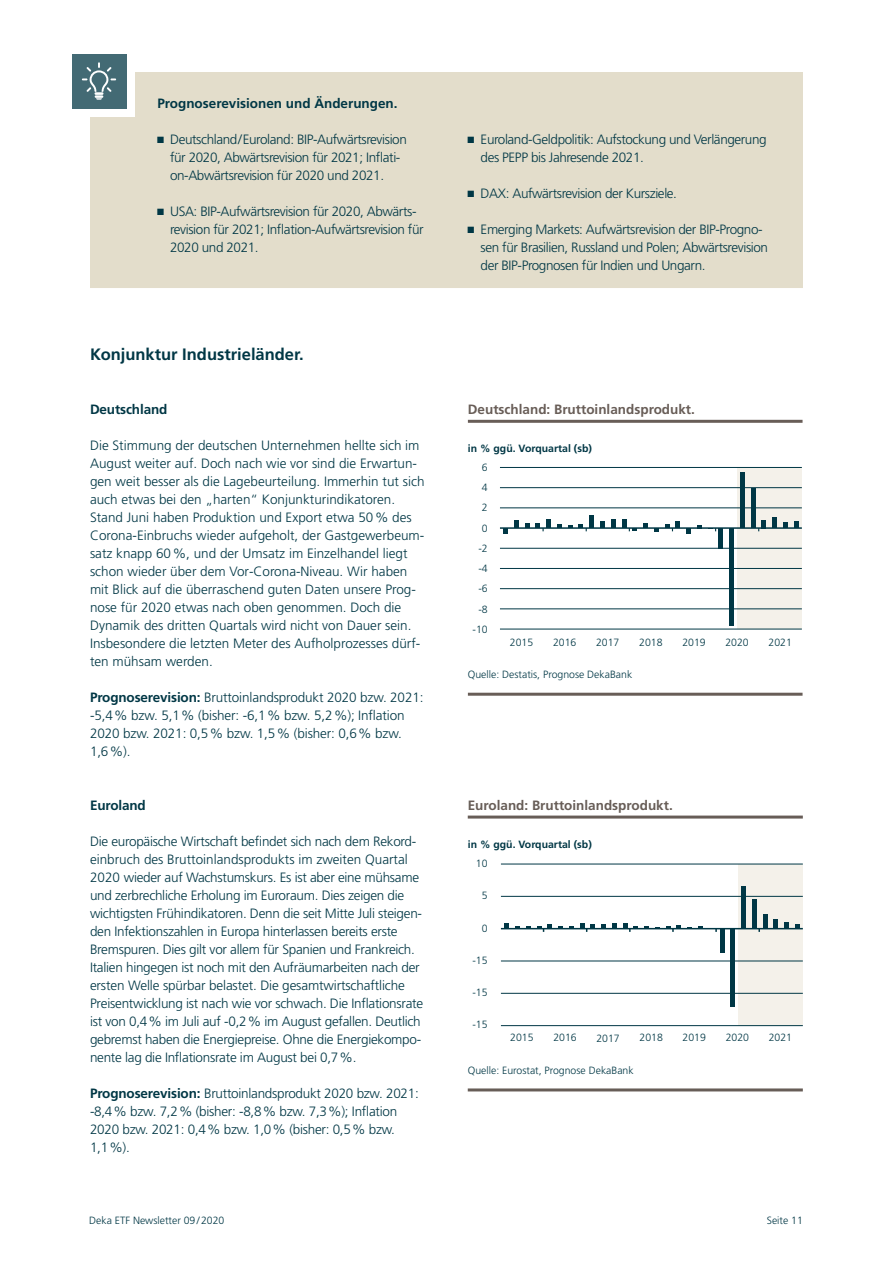
<style>
.page{position:relative;width:893px;height:1263px;background:#fff}
.page>*{position:absolute;margin:0;border:0;box-sizing:border-box;transform-origin:0 0}
.t1{font:700 16.5px "Deka Frutiger OTPS";color:#003745}
.t2{font:300 13.5px/18px "Deka Frutiger OTPS";letter-spacing:-.02em;color:#003745}
.t3{font:300 13.5px/18px "Deka Frutiger OTPS";color:#003745}
.t4{font:700 13.5px "Deka Frutiger OTPS";color:#003745}
.t5{font:700 13.5px "Deka Frutiger OTPS";color:#685d57}
.t6{font:700 13.5px "Deka Frutiger OTPS";color:#675d57}
.t7{font:300 10.5px "Deka Frutiger OTPS";color:#003745}
.t8{font:700 10.5px "Deka Frutiger OTPS";color:#003745}
.s1{font-weight:700}
</style>
<div class="page">
<div style="left:737px;top:467px;width:65px;height:162px;background:#f4f1ea"></div>
<hr style="left:468px;top:693px;width:334px;height:3px;background:#685d57">
<hr style="left:468px;top:420px;width:334px;height:3px;background:#685d57">
<hr style="left:500px;top:467px;width:302px;height:1px;background:#003745">
<hr style="left:500px;top:487px;width:302px;height:1px;background:#003745">
<hr style="left:500px;top:508px;width:302px;height:1px;background:#003745">
<hr style="left:500px;top:629px;width:302px;height:1px;background:#003745">
<hr style="left:500px;top:609px;width:302px;height:1px;background:#003745">
<hr style="left:500px;top:588px;width:302px;height:1px;background:#003745">
<hr style="left:500px;top:568px;width:302px;height:1px;background:#003745">
<hr style="left:500px;top:548px;width:302px;height:1px;background:#003745">
<hr style="left:500px;top:527px;width:302px;height:2px;background:#003745">
<svg style="left:503px;top:529px;width:5px;height:4px"></svg>
<svg style="left:514px;top:521px;width:4px;height:6px"></svg>
<svg style="left:525px;top:524px;width:4px;height:3px"></svg>
<svg style="left:536px;top:523px;width:8px;height:8px"></svg>
<div style="left:546px;top:519px;width:5px;height:9px;background:#003745"></div>
<svg style="left:557px;top:524px;width:4px;height:3px"></svg>
<svg style="left:579px;top:524px;width:8px;height:7px"></svg>
<hr style="left:590px;top:516px;width:4px;height:12px;background:#003745">
<svg style="left:600px;top:521px;width:5px;height:6px"></svg>
<svg style="left:611px;top:519px;width:4px;height:8px"></svg>
<svg style="left:622px;top:520px;width:15px;height:11px"></svg>
<svg style="left:643px;top:523px;width:5px;height:4px"></svg>
<svg style="left:665px;top:522px;width:15px;height:9px"></svg>
<svg style="left:686px;top:529px;width:5px;height:4px"></svg>
<hr style="left:719px;top:528px;width:4px;height:20px;background:#003745">
<div style="left:729px;top:528px;width:5px;height:98px;background:#003745"></div>
<hr style="left:740px;top:473px;width:4px;height:55px;background:#003745">
<hr style="left:751px;top:489px;width:4px;height:39px;background:#003745">
<svg style="left:758px;top:520px;width:8px;height:11px"></svg>
<hr style="left:773px;top:517px;width:4px;height:11px;background:#003745">
<svg style="left:783px;top:522px;width:5px;height:5px"></svg>
<svg style="left:794px;top:521px;width:4px;height:6px"></svg>
<div style="left:738px;top:864px;width:65px;height:161px;background:#f4f1ea"></div>
<hr style="left:468px;top:1088px;width:335px;height:3px;background:#675d57">
<hr style="left:501px;top:864px;width:302px;height:1px;background:#003745">
<hr style="left:501px;top:896px;width:302px;height:1px;background:#003745">
<hr style="left:501px;top:1025px;width:302px;height:1px;background:#003745">
<hr style="left:501px;top:928px;width:302px;height:1px;background:#003745">
<hr style="left:468px;top:815px;width:335px;height:3px;background:#675d57">
<hr style="left:501px;top:993px;width:302px;height:1px;background:#003745">
<hr style="left:501px;top:961px;width:302px;height:1px;background:#003745">
<svg style="left:505px;top:923px;width:4px;height:5px"></svg>
<svg style="left:537px;top:924px;width:15px;height:8px"></svg>
<svg style="left:580px;top:923px;width:15px;height:9px"></svg>
<svg style="left:601px;top:924px;width:5px;height:4px"></svg>
<svg style="left:612px;top:923px;width:4px;height:5px"></svg>
<svg style="left:623px;top:923px;width:15px;height:9px"></svg>
<hr style="left:763px;top:914px;width:4px;height:15px;background:#003745">
<hr style="left:774px;top:919px;width:4px;height:10px;background:#003745">
<svg style="left:784px;top:922px;width:5px;height:6px"></svg>
<svg style="left:795px;top:924px;width:4px;height:4px"></svg>
<svg style="left:666px;top:925px;width:15px;height:7px"></svg>
<svg style="left:709px;top:929px;width:8px;height:3px"></svg>
<hr style="left:720px;top:929px;width:4px;height:23px;background:#003745">
<hr style="left:731px;top:929px;width:4px;height:78px;background:#003745">
<div style="left:741px;top:886px;width:5px;height:43px;background:#003745"></div>
<hr style="left:752px;top:899px;width:4px;height:30px;background:#003745">
<div style="left:90px;top:72px;width:713px;height:216px;background:#e3ddcb"></div>
<div style="left:72px;top:54px;width:54px;height:54px;background:#436a74"></div>
<svg style="left:82px;top:62px;width:34px;height:38px"></svg>
<svg style="left:157px;top:136px;width:7px;height:7px"></svg>
<svg style="left:157px;top:208px;width:7px;height:7px"></svg>
<svg style="left:468px;top:136px;width:6px;height:7px"></svg>
<svg style="left:468px;top:190px;width:6px;height:7px"></svg>
<svg style="left:468px;top:226px;width:6px;height:7px"></svg>
<p class="t4" style="left:157px;top:95px;width:242px">Prognoserevisionen und Änderungen.</p>
<p class="t2" style="left:170px;top:130px;width:238px">Deutschland/Euroland: BIP-Aufwärtsrevision für 2020, Abwärtsrevision für 2021; Inflati&shy;on-Abwärtsrevision für 2020 und 2021.</p>
<p class="t2" style="left:170px;top:202px;width:255px">USA: BIP-Aufwärtsrevision für 2020, Abwärts&shy;revision für 2021; Inflation-Aufwärtsrevision für<br>2020 und 2021.</p>
<p class="t1" style="left:90px;top:344px;width:215px">Konjunktur Industrieländer.</p>
<p class="t4" style="left:90px;top:401px;width:79px">Deutschland</p>
<p class="t3" style="left:90px;top:436px;width:336px">Die Stimmung der deutschen Unternehmen hellte sich im August weiter auf. Doch nach wie vor sind die Erwartun&shy;gen weit besser als die Lagebeurteilung. Immerhin tut sich auch etwas bei den „harten“ Konjunkturindikatoren.<br>Stand Juni haben Produktion und Export etwa 50% des Corona-Einbruchs wieder aufgeholt, der Gastgewerbeum&shy;satz knapp 60%, und der Umsatz im Einzelhandel liegt schon wieder über dem Vor-Corona-Niveau. Wir haben mit Blick auf die überraschend guten Daten unsere Prog&shy;nose für 2020 etwas nach oben genommen. Doch die Dynamik des dritten Quartals wird nicht von Dauer sein.<br>Insbesondere die letzten Meter des Aufholprozesses dürf&shy;ten mühsam werden.</p>
<p class="t2" style="left:90px;top:688px;width:335px"><span class="s1">Prognoserevision:</span> Bruttoinlandsprodukt 2020 bzw. 2021: -5,4% bzw. 5,1% (bisher: -6,1% bzw. 5,2%); Inflation 2020 bzw. 2021: 0,5% bzw. 1,5% (bisher: 0,6% bzw.<br>1,6%).</p>
<p class="t4" style="left:90px;top:797px;width:57px">Euroland</p>
<p class="t2" style="left:90px;top:832px;width:335px">Die europäische Wirtschaft befindet sich nach dem Rekord&shy;einbruch des Bruttoinlandsprodukts im zweiten Quartal 2020 wieder auf Wachstumskurs. Es ist aber eine mühsame und zerbrechliche Erholung im Euroraum. Dies zeigen die wichtigsten Frühindikatoren. Denn die seit Mitte Juli steigen&shy;den Infektionszahlen in Europa hinterlassen bereits erste Bremspuren. Dies gilt vor allem für Spanien und Frankreich.<br>Italien hingegen ist noch mit den Aufräumarbeiten nach der ersten Welle spürbar belastet. Die gesamtwirtschaftliche Preisentwicklung ist nach wie vor schwach. Die Inflationsrate ist von 0,4% im Juli auf -0,2% im August gefallen. Deutlich gebremst haben die Energiepreise. Ohne die Energiekompo&shy;nente lag die Inflationsrate im August bei 0,7%.</p>
<p class="t2" style="left:90px;top:1084px;width:330px"><span class="s1">Prognoserevision:</span> Bruttoinlandsprodukt 2020 bzw. 2021: -8,4% bzw. 7,2% (bisher: -8,8% bzw. 7,3%); Inflation 2020 bzw. 2021: 0,4% bzw. 1,0% (bisher: 0,5% bzw.<br>1,1%).</p>
<p class="t2" style="left:481px;top:130px;width:287px">Euroland-Geldpolitik: Aufstockung und Verlängerung des PEPP bis Jahresende 2021.</p>
<p class="t2" style="left:481px;top:184px;width:198px">DAX: Aufwärtsrevision der Kursziele.</p>
<p class="t2" style="left:481px;top:220px;width:289px">Emerging Markets: Aufwärtsrevision der BIP-Progno&shy;sen für Brasilien, Russland und Polen; Abwärtsrevision der BIP-Prognosen für Indien und Ungarn.</p>
<p class="t5" style="left:468px;top:401px;width:229px">Deutschland: Bruttoinlandsprodukt.</p>
<p class="t8" style="left:468px;top:442px;width:126px">in % ggü. Vorquartal (sb)</p>
<p class="t7" style="left:482px;top:461px;width:7px">6</p>
<p class="t7" style="left:482px;top:481px;width:7px">4</p>
<p class="t7" style="left:482px;top:501px;width:7px">2</p>
<p class="t7" style="left:482px;top:522px;width:7px">0</p>
<p class="t7" style="left:478px;top:542px;width:11px">-2</p>
<p class="t7" style="left:478px;top:562px;width:11px">-4</p>
<p class="t7" style="left:478px;top:582px;width:11px">-6</p>
<p class="t7" style="left:478px;top:602px;width:11px">-8</p>
<p class="t7" style="left:473px;top:623px;width:17px">-10</p>
<p class="t7" style="left:510px;top:636px;width:25px">2015</p>
<p class="t7" style="left:553px;top:636px;width:25px">2016</p>
<p class="t7" style="left:596px;top:636px;width:25px">2017</p>
<p class="t7" style="left:639px;top:636px;width:25px">2018</p>
<p class="t7" style="left:682px;top:636px;width:25px">2019</p>
<p class="t7" style="left:725px;top:636px;width:25px">2020</p>
<p class="t7" style="left:768px;top:636px;width:25px">2021</p>
<p class="t7" style="left:468px;top:668px;width:166px">Quelle: Destatis, Prognose DekaBank</p>
<p class="t6" style="left:468px;top:797px;width:207px">Euroland: Bruttoinlandsprodukt.</p>
<p class="t8" style="left:468px;top:838px;width:126px">in % ggü. Vorquartal (sb)</p>
<p class="t7" style="left:476px;top:857px;width:13px">10</p>
<p class="t7" style="left:482px;top:889px;width:7px">5</p>
<p class="t7" style="left:482px;top:922px;width:7px">0</p>
<p class="t7" style="left:472px;top:954px;width:17px">-15</p>
<p class="t7" style="left:472px;top:986px;width:17px">-15</p>
<p class="t7" style="left:472px;top:1018px;width:17px">-15</p>
<p class="t7" style="left:510px;top:1031px;width:25px">2015</p>
<p class="t7" style="left:553px;top:1031px;width:25px">2016</p>
<p class="t7" style="left:596px;top:1032px;width:25px">2017</p>
<p class="t7" style="left:639px;top:1031px;width:25px">2018</p>
<p class="t7" style="left:683px;top:1031px;width:25px">2019</p>
<p class="t7" style="left:726px;top:1031px;width:25px">2020</p>
<p class="t7" style="left:769px;top:1031px;width:25px">2021</p>
<p class="t7" style="left:468px;top:1064px;width:167px">Quelle: Eurostat, Prognose DekaBank</p>
<p class="t7" style="left:89px;top:1214px;width:137px">Deka ETF Newsletter 09/2020</p>
<p class="t7" style="left:767px;top:1214px;width:38px">Seite 11</p>
</div>
